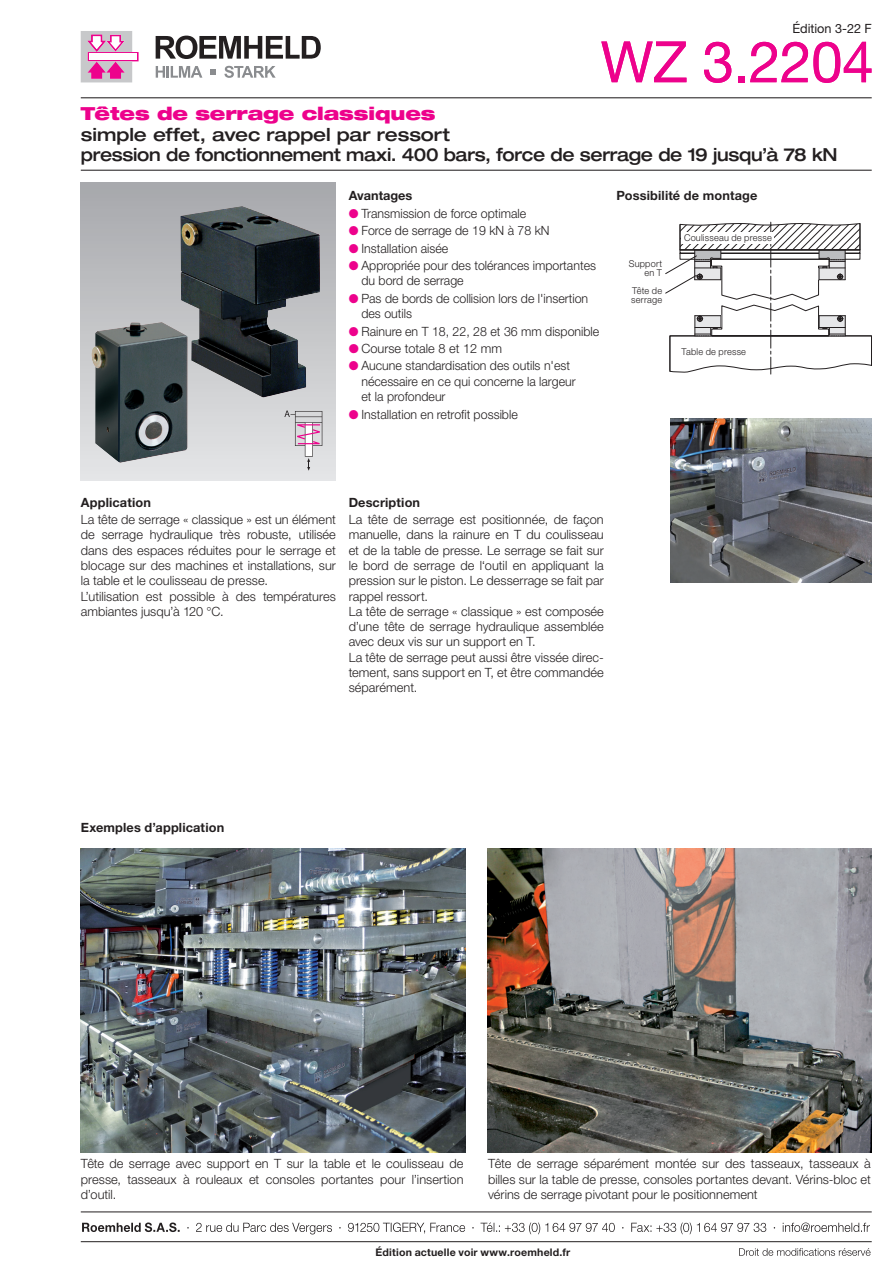
<style>
.page{position:relative;width:893px;height:1263px;background:#fff}
.page>*{position:absolute;margin:0;border:0;box-sizing:border-box;transform-origin:0 0}
.t1{font:57px "Helvetica Neue LT Pro";letter-spacing:-.01em;color:#ed028c}
.t2{font:500 expanded 18px/20.2px "Helvetica Neue LT Pro";letter-spacing:-.015em;color:#231f20}
.t3{font:900 expanded 18px "Helvetica Neue LT Pro";letter-spacing:-.01em;color:#ed028c}
.t4{font:300 12.75px/15.3px "Helvetica Neue LT Pro";color:#231f20}
.t5{font:700 12.75px "Helvetica Neue LT Pro";letter-spacing:.01em;color:#231f20}
.t6{font:12.75px "Helvetica Neue LT Pro";letter-spacing:-.005em;color:#231f20}
.t7{font:700 10.5px "Helvetica Neue LT Pro";letter-spacing:.02em;color:#231f20}
.t8{font:300 9.45px/9px "Helvetica Neue LT Pro";letter-spacing:.02em;color:#231f20;text-align:right}
.s1{color:#ed028c}
</style>
<div class="page">
<svg style="left:156px;top:36px;width:165px;height:23px"></svg>
<svg style="left:156px;top:66px;width:46px;height:12px"></svg>
<svg style="left:224px;top:66px;width:52px;height:12px"></svg>
<svg style="left:210px;top:69px;width:6px;height:6px"></svg>
<svg style="left:81px;top:31px;width:58px;height:51px"></svg>
<hr style="left:81px;top:170px;width:791px;height:1px;background:#231f20">
<hr style="left:81px;top:97px;width:791px;height:1px;background:#231f20">
<div style="left:81px;top:183px;width:255px;height:297px;background:linear-gradient(to bottom,#a7a8ac,#e4e5e7)"></div>
<img style="left:181px;top:206px;width:139px;height:191px">
<img style="left:91px;top:322px;width:97px;height:141px">
<img style="left:81px;top:848px;width:384px;height:304px">
<img style="left:487px;top:848px;width:385px;height:304px">
<img style="left:670px;top:419px;width:202px;height:163px">
<svg style="left:284px;top:410px;width:38px;height:61px;background:#d3c9d1"></svg>
<svg style="left:665px;top:222px;width:207px;height:152px"></svg>
<hr style="left:81px;top:1241px;width:791px;height:1px;background:#231f20">
<hr style="left:81px;top:1211px;width:791px;height:1px;background:#231f20">
<svg style="left:739px;top:1248px;width:132px;height:8px"></svg>
<svg style="left:82px;top:1222px;width:788px;height:12px"></svg>
<div style="left:682px;top:233px;width:92px;height:11px;background:#fff"></div>
<p class="t6" style="left:792px;top:20px;width:81px">Édition 3-22 F</p>
<h1 class="t1" style="left:601px;top:27px;width:275px">WZ 3.2204</h1>
<h2 class="t3" style="left:81px;top:102px;width:356px">Têtes de serrage classiques</h2>
<h2 class="t2" style="left:81px;top:123px;width:758px">simple effet, avec rappel par ressort<br>pression de fonctionnement maxi. 400 bars, force de serrage de 19 jusqu’à 78 kN</h2>
<p class="t5" style="left:349px;top:188px;width:65px">Avantages</p>
<p class="t4" style="left:349px;top:205px;width:179px"><span class="s1">●</span> Transmission de force optimale</p>
<p class="t4" style="left:349px;top:223px;width:202px"><span class="s1">●</span> Force de serrage de 19 kN à 78 kN</p>
<p class="t4" style="left:349px;top:240px;width:101px"><span class="s1">●</span> Installation aisée</p>
<p class="t4" style="left:361px;top:258px;width:236px;text-indent:-13px"><span class="s1">●</span> Appropriée pour des tolérances importantes du bord de serrage</p>
<p class="t4" style="left:361px;top:290px;width:228px;text-indent:-13px"><span class="s1">●</span> Pas de bords de collision lors de l'insertion des outils</p>
<p class="t4" style="left:349px;top:323px;width:252px"><span class="s1">●</span> Rainure en T 18, 22, 28 et 36 mm disponible</p>
<p class="t4" style="left:349px;top:341px;width:155px"><span class="s1">●</span> Course totale 8 et 12 mm</p>
<p class="t4" style="left:361px;top:358px;width:216px;text-indent:-13px"><span class="s1">●</span> Aucune standardisation des outils n'est nécessaire en ce qui concerne la largeur et la profondeur</p>
<p class="t4" style="left:349px;top:406px;width:171px"><span class="s1">●</span> Installation en retrofit possible</p>
<p class="t5" style="left:617px;top:188px;width:142px">Possibilité de montage</p>
<p class="t8" style="left:629px;top:258px;width:35px">Support en T</p>
<p class="t8" style="left:631px;top:285px;width:32px;text-align:left">Tête de serrage</p>
<p class="t8" style="left:684px;top:233px;width:89px">Coulisseau de presse</p>
<p class="t8" style="left:681px;top:347px;width:66px">Table de presse</p>
<p class="t5" style="left:81px;top:494px;width:72px">Application</p>
<p class="t4" style="left:81px;top:512px;width:257px">La tête de serrage « classique » est un élément de serrage hydraulique très robuste, utilisée dans des espaces réduites pour le serrage et blocage sur des machines et installations, sur la table et le coulisseau de presse.<br>L’utilisation est possible à des températures ambiantes jusqu’à 120 °C.</p>
<p class="t5" style="left:349px;top:494px;width:73px">Description</p>
<p class="t4" style="left:349px;top:512px;width:257px">La tête de serrage est positionnée, de façon manuelle, dans la rainure en T du coulisseau et de la table de presse. Le serrage se fait sur le bord de serrage de l‘outil en appliquant la pression sur le piston. Le desserrage se fait par rappel ressort.<br>La tête de serrage « classique » est composée d’une tête de serrage hydraulique assemblée avec deux vis sur un support en T.<br>La tête de serrage peut aussi être vissée direc&shy;tement, sans support en T, et être commandée séparément.</p>
<p class="t5" style="left:81px;top:819px;width:145px">Exemples d’application</p>
<p class="t4" style="left:81px;top:1156px;width:384px;text-align:justify">Tête de serrage avec support en T sur la table et le coulisseau de presse, tasseaux à rouleaux et consoles portantes pour l’insertion d’outil.</p>
<p class="t4" style="left:488px;top:1156px;width:384px;text-align:justify">Tête de serrage séparément montée sur des tasseaux, tasseaux à billes sur la table de presse, consoles portantes devant. Vérins-bloc et vérins de serrage pivotant pour le positionnement</p>
<p class="t7" style="left:375px;top:1245px;width:196px">Édition actuelle voir www.roemheld.fr</p>
</div>
